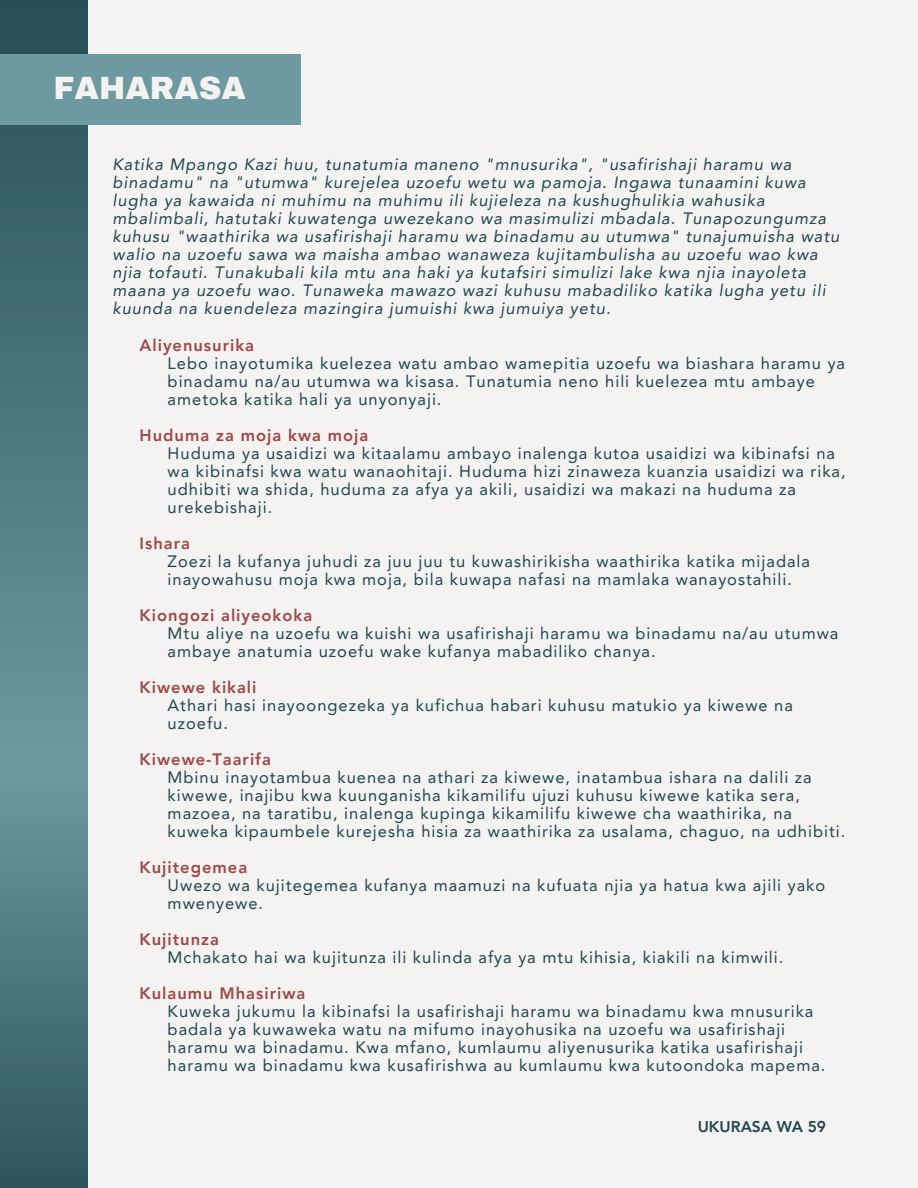
<style>
.page{position:relative;width:918px;height:1188px;background:#f4f3f2}
.page>*{position:absolute;margin:0;border:0;box-sizing:border-box;transform-origin:0 0}
.t1{font:900 31.5px "Archivo";color:#f4f3f2}
.t2{font:16.5px/18px "Avenir LT Pro";letter-spacing:.06em;color:#1e464d}
.t3{font:italic 16.5px/18px "Avenir LT Pro";letter-spacing:.06em;color:#1e464d}
.t4{font:800 16.5px "Avenir LT Pro";letter-spacing:.06em;color:#9f4747}
.t5{font:800 15.6px "Avenir LT Pro";color:#1e464d}
</style>
<div class="page">
<svg style="left:0;top:0;width:87px;height:1188px;background:#4b767d"></svg>
<div style="left:0;top:54px;width:300px;height:71px;background:#6d99a0"></div>
<h1 class="t1" style="left:54px;top:72px;width:194px">FAHARASA</h1>
<p class="t3" style="left:113px;top:156px;width:728px">Katika Mpango Kazi huu, tunatumia maneno "mnusurika", "usafirishaji haramu wa binadamu" na "utumwa" kurejelea uzoefu wetu wa pamoja. Ingawa tunaamini kuwa lugha ya kawaida ni muhimu na muhimu ili kujieleza na kushughulikia wahusika mbalimbali, hatutaki kuwatenga uwezekano wa masimulizi mbadala. Tunapozungumza kuhusu "waathirika wa usafirishaji haramu wa binadamu au utumwa" tunajumuisha watu walio na uzoefu sawa wa maisha ambao wanaweza kujitambulisha au uzoefu wao kwa njia tofauti. Tunakubali kila mtu ana haki ya kutafsiri simulizi lake kwa njia inayoleta maana ya uzoefu wao. Tunaweka mawazo wazi kuhusu mabadiliko katika lugha yetu ili kuunda na kuendeleza mazingira jumuishi kwa jumuiya yetu.</p>
<p class="t4" style="left:140px;top:339px;width:116px">Aliyenusurika</p>
<p class="t2" style="left:168px;top:356px;width:679px">Lebo inayotumika kuelezea watu ambao wamepitia uzoefu wa biashara haramu ya binadamu na/au utumwa wa kisasa. Tunatumia neno hili kuelezea mtu ambaye ametoka katika hali ya unyonyaji.</p>
<p class="t4" style="left:140px;top:429px;width:230px">Huduma za moja kwa moja</p>
<p class="t2" style="left:168px;top:446px;width:680px">Huduma ya usaidizi wa kitaalamu ambayo inalenga kutoa usaidizi wa kibinafsi na wa kibinafsi kwa watu wanaohitaji. Huduma hizi zinaweza kuanzia usaidizi wa rika, udhibiti wa shida, huduma za afya ya akili, usaidizi wa makazi na huduma za urekebishaji.</p>
<p class="t4" style="left:140px;top:537px;width:52px">Ishara</p>
<p class="t2" style="left:168px;top:554px;width:644px">Zoezi la kufanya juhudi za juu juu tu kuwashirikisha waathirika katika mijadala inayowahusu moja kwa moja, bila kuwapa nafasi na mamlaka wanayostahili.</p>
<p class="t4" style="left:140px;top:609px;width:174px">Kiongozi aliyeokoka</p>
<p class="t2" style="left:168px;top:626px;width:672px">Mtu aliye na uzoefu wa kuishi wa usafirishaji haramu wa binadamu na/au utumwa ambaye anatumia uzoefu wake kufanya mabadiliko chanya.</p>
<p class="t4" style="left:140px;top:681px;width:118px">Kiwewe kikali</p>
<p class="t2" style="left:168px;top:698px;width:627px">Athari hasi inayoongezeka ya kufichua habari kuhusu matukio ya kiwewe na uzoefu.</p>
<p class="t4" style="left:140px;top:753px;width:133px">Kiwewe-Taarifa</p>
<p class="t2" style="left:168px;top:770px;width:679px">Mbinu inayotambua kuenea na athari za kiwewe, inatambua ishara na dalili za kiwewe, inajibu kwa kuunganisha kikamilifu ujuzi kuhusu kiwewe katika sera, mazoea, na taratibu, inalenga kupinga kikamilifu kiwewe cha waathirika, na kuweka kipaumbele kurejesha hisia za waathirika za usalama, chaguo, na udhibiti.</p>
<p class="t4" style="left:140px;top:861px;width:109px">Kujitegemea</p>
<p class="t2" style="left:168px;top:878px;width:659px">Uwezo wa kujitegemea kufanya maamuzi na kufuata njia ya hatua kwa ajili yako mwenyewe.</p>
<p class="t4" style="left:140px;top:933px;width:81px">Kujitunza</p>
<p class="t2" style="left:168px;top:950px;width:617px">Mchakato hai wa kujitunza ili kulinda afya ya mtu kihisia, kiakili na kimwili.</p>
<p class="t4" style="left:140px;top:987px;width:167px">Kulaumu Mhasiriwa</p>
<p class="t2" style="left:168px;top:1004px;width:659px">Kuweka jukumu la kibinafsi la usafirishaji haramu wa binadamu kwa mnusurika badala ya kuwaweka watu na mifumo inayohusika na uzoefu wa usafirishaji haramu wa binadamu. Kwa mfano, kumlaumu aliyenusurika katika usafirishaji haramu wa binadamu kwa kusafirishwa au kumlaumu kwa kutoondoka mapema.</p>
<p class="t5" style="left:698px;top:1120px;width:130px">UKURASA WA 59</p>
</div>
